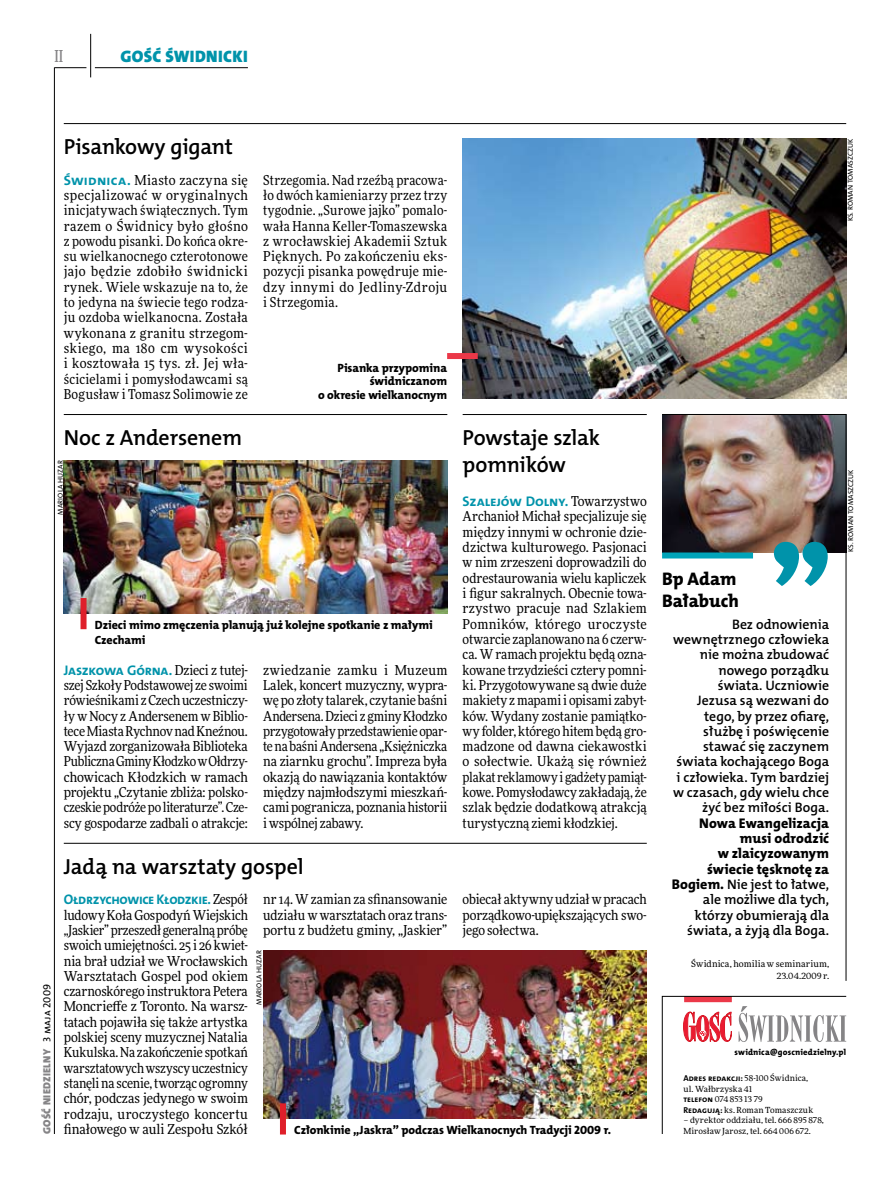
<style>
.page{position:relative;width:893px;height:1191px;background:#fff}
.page>*{position:absolute;margin:0;border:0;box-sizing:border-box;transform-origin:0 0}
.t1{font:21.9px/26.7px "The Mix HP6 Se Bld";letter-spacing:-.01em;color:#000}
.t2{font:18.3px/21.6px "The Mix HP8 Ex Bld";color:#000}
.t3{font:16.65px "The Mix HP9 Blk";letter-spacing:.02em;color:#0093aa}
.t4{font:500 16.5px "Freeday Narrow";color:#858486;scale:.9 1}
.t5{font:14.1px/15.3px "The Mix HP8 Ex Bld";letter-spacing:.005em;color:#000;text-align:right}
.t6{font:13.95px "The Mix HP7 Bld";letter-spacing:-.02em;color:#0093aa}
.t7{font:13.8px/15.3px "The Mix HP6 Se Bld";color:#000;text-align:right}
.t8{font:13.65px/15.3px "Freeday Narrow News";color:#000;text-align:justify}
.t9{font:12px/15.3px "The Mix HP8 Ex Bld";color:#000}
.t10{font:12px/13.5px "The Mix HP8 Ex Bld";letter-spacing:.02em;color:#000;text-align:right}
.t11{font:10.5px "The Mix HP9 Blk";letter-spacing:.025em;color:#858486}
.t12{font:9px/12px "Freeday News";letter-spacing:.015em;color:#000;text-align:right}
.t13{font:8.55px "The Mix HP8 Ex Bld";letter-spacing:.04em;color:#000}
.t14{font:8.4px/10.5px "Freeday News";letter-spacing:.015em;color:#000}
.t15{font:7.2px "The Mix HP5 Plain";letter-spacing:.005em;color:#000}
.s1{font-family:"The Mix HP7 Bld";font-size:13.95px;color:#0093aa}
.s2{font-family:"Freeday Narrow News";font-size:13.65px;color:#000}
.s3{font-family:"The Mix HP5 Plain";color:#000}
.s4{font-family:"The Mix HP8 Ex Bld";font-size:14.1px}
.s5{font-family:"The Mix HP7 Bld";font-size:8.55px}
</style>
<div class="page">
<hr style="left:54px;top:67px;width:1px;height:1067px;background:#000">
<hr style="left:90px;top:34px;width:1px;height:43px;background:#000">
<hr style="left:54px;top:67px;width:32px;height:1px;background:#000">
<hr style="left:95px;top:67px;width:153px;height:1px;background:#000">
<svg style="left:662px;top:996px;width:185px;height:138px"></svg>
<svg style="left:662px;top:414px;width:184px;height:567px"></svg>
<div style="left:662px;top:552px;width:91px;height:6px;background:#00a4b9"></div>
<svg style="left:774px;top:542px;width:54px;height:44px"></svg>
<hr style="left:64px;top:123px;width:782px;height:1px;background:#000">
<hr style="left:64px;top:414px;width:383px;height:1px;background:#000">
<img style="left:263px;top:950px;width:384px;height:168px">
<img style="left:463px;top:139px;width:383px;height:260px">
<img style="left:64px;top:460px;width:383px;height:153px">
<hr style="left:64px;top:843px;width:583px;height:1px;background:#000">
<hr style="left:463px;top:414px;width:184px;height:1px;background:#000">
<div style="left:81px;top:598px;width:6px;height:31px;background:#df1f2a"></div>
<div style="left:280px;top:1103px;width:6px;height:31px;background:#df1f2a"></div>
<div style="left:447px;top:353px;width:31px;height:6px;background:#eb3848"></div>
<p class="t4" style="left:54px;top:46px;width:11px">II</p>
<p class="t3" style="left:120px;top:46px;width:129px">GOŚĆ ŚWIDNICKI</p>
<h1 class="t1" style="left:64px;top:133px;width:171px">Pisankowy gigant</h1>
<p class="t8" style="left:64px;top:172px;width:186px"><span class="s1">Świdnica.</span> Miasto zaczyna się specjalizować w oryginalnych inicjatywach świątecznych. Tym razem o Świdnicy było głośno z powodu pisanki. Do końca okre&shy;su wielkanocnego czterotonowe jajo będzie zdobiło świdnicki rynek. Wiele wskazuje na to, że to jedyna na świecie tego rodza&shy;ju ozdoba wielkanocna. Została wykonana z granitu strzegom&shy;skiego, ma 180 cm wysokości i kosztowała 15 tys. zł. Jej wła&shy;ścicielami i pomysłodawcami są Bogusław i Tomasz Solimowie ze</p>
<p class="t8" style="left:263px;top:172px;width:186px">Strzegomia. Nad rzeźbą pracowa&shy;ło dwóch kamieniarzy przez trzy tygodnie. „Surowe jajko” pomalo&shy;wała Hanna Keller-Tomaszewska z wrocławskiej Akademii Sztuk Pięknych. Po zakończeniu eks&shy;pozycji pisanka powędruje mie&shy;dzy innymi do Jedliny-Zdroju i Strzegomia.</p>
<h1 class="t1" style="left:64px;top:424px;width:180px">Noc z Andersenem</h1>
<p class="t10" style="left:318px;top:361px;width:131px">Pisanka przypomina świdniczanom<br>o okresie wielkanocnym</p>
<p class="t15" style="left:56px;top:515px;width:55px;rotate:-90deg">Mariola Huzar</p>
<p class="t9" style="left:95px;top:617px;width:339px">Dzieci mimo zmęczenia planują już kolejne spotkanie z małymi<br>Czechami</p>
<p class="t6" style="left:64px;top:661px;width:186px">Jaszkowa Górna. <span class="s2">Dzieci z tutej-</span></p>
<p class="t8" style="left:64px;top:677px;width:186px">szej Szkoły Podstawowej ze swoimi rówieśnikami zCzech uczestniczy&shy;ły w Nocy z Andersenem w Biblio&shy;tece Miasta Rychnov nad Kneźnou.<br>Wyjazd zorganizowała Biblioteka Publiczna Gminy Kłodzko wOłdrzy&shy;chowicach Kłodzkich w ramach projektu „Czytanie zbliża: polsko&shy;czeskie podróże po literaturze”. Cze&shy;scy gospodarze zadbali o atrakcje:</p>
<p class="t8" style="left:263px;top:662px;width:186px">zwiedzanie zamku i Muzeum Lalek, koncert muzyczny, wypra&shy;wę po złoty talarek, czytanie baśni Andersena. Dzieci z gminy Kłodzko przygotowały przedstawienie opar&shy;te na baśni Andersena „Księżniczka na ziarnku grochu”. Impreza była okazją do nawiązania kontaktów między najmłodszymi mieszkań&shy;cami pogranicza, poznania historii i wspólnej zabawy.</p>
<h1 class="t1" style="left:64px;top:853px;width:241px">Jadą na warsztaty gospel</h1>
<h1 class="t1" style="left:463px;top:424px;width:139px">Powstaje szlak pomników</h1>
<p class="t6" style="left:463px;top:492px;width:186px">Szalejów Dolny. <span class="s2">Towarzystwo</span></p>
<p class="t8" style="left:463px;top:509px;width:186px">Archanioł Michał specjalizuje się między innymi w ochronie dzie&shy;dzictwa kulturowego. Pasjonaci w nim zrzeszeni doprowadzili do odrestaurowania wielu kapliczek i figur sakralnych. Obecnie towa&shy;rzystwo pracuje nad Szlakiem Pomników, którego uroczyste otwarcie zaplanowano na 6 czerw&shy;ca. W ramach projektu będą ozna&shy;kowane trzydzieści cztery pomni&shy;ki. Przygotowywane są dwie duże makiety zmapami i opisami zabyt&shy;ków. Wydany zostanie pamiątko&shy;wy folder, którego hitem będą gro&shy;madzone od dawna ciekawostki o sołectwie. Ukażą się również plakat reklamowy i gadżety pamiąt&shy;kowe. Pomysłodawcy zakładają, że szlak będzie dodatkową atrakcją turystyczną ziemi kłodzkiej.</p>
<p class="t11" style="left:40px;top:1134px;width:152px;rotate:-90deg">GOŚĆ NIEDZIELNY <span class="s3">3 maja 2009</span></p>
<p class="t6" style="left:64px;top:890px;width:186px">Ołdrzychowice Kłodzkie. <span class="s2">Zespół</span></p>
<p class="t8" style="left:64px;top:907px;width:186px">ludowy Koła Gospodyń Wiejskich „Jaskier” przeszedł generalną próbę swoich umiejętności. 25 i 26 kwiet&shy;nia brał udział we Wrocławskich Warsztatach Gospel pod okiem czarnoskórego instruktora Petera Moncrieffe z Toronto. Na warsz&shy;tatach pojawiła się także artystka polskiej sceny muzycznej Natalia Kukulska. Na zakończenie spotkań warsztatowych wszyscy uczestnicy stanęli na scenie, tworząc ogromny chór, podczas jedynego w swoim rodzaju, uroczystego koncertu finałowego w auli Zespołu Szkół</p>
<p class="t8" style="left:263px;top:891px;width:186px">nr 14. W zamian za sfinansowanie udziału w warsztatach oraz trans&shy;portu z budżetu gminy, „Jaskier”</p>
<p class="t8" style="left:463px;top:891px;width:186px">obiecał aktywny udział w pracach porządkowo-upiększających swo&shy;jego sołectwa.</p>
<p class="t15" style="left:255px;top:1004px;width:55px;rotate:-90deg">Mariola Huzar</p>
<p class="t9" style="left:294px;top:1122px;width:318px">Członkinie „Jaskra” podczas Wielkanocnych Tradycji 2009 r.</p>
<p class="t15" style="left:846px;top:221px;width:83px;rotate:-90deg">Ks. Roman Tomaszczuk</p>
<h2 class="t2" style="left:662px;top:568px;width:78px">Bp Adam<br>Bałabuch</h2>
<p class="t7" style="left:673px;top:616px;width:158px">Bez odnowienia wewnętrznego człowieka nie można zbudować nowego porządku świata. Uczniowie<br>Jezusa są wezwani do tego, by przez ofiarę, służbę i poświęcenie stawać się zaczynem świata kochającego Boga i człowieka. Tym bardziej w czasach, gdy wielu chce żyć bez miłości Boga.</p>
<p class="t5" style="left:699px;top:815px;width:131px">Nowa Ewangelizacja musi odrodzić<br>w zlaicyzowanym świecie tęsknotę za</p>
<p class="t7" style="left:672px;top:876px;width:159px"><span class="s4">Bogiem.</span> Nie jest to łatwe, ale możliwe dla tych, którzy obumierają dla świata, a żyją dla Boga.</p>
<p class="t12" style="left:691px;top:958px;width:140px">Świdnica, homilia w seminarium,<br>23.04.2009 r.</p>
<p class="t15" style="left:846px;top:552px;width:83px;rotate:-90deg">Ks. Roman Tomaszczuk</p>
<p class="t13" style="left:735px;top:1047px;width:113px">swidnica@goscniedzielny.pl</p>
<p class="t14" style="left:683px;top:1073px;width:131px"><span class="s5">Adres redakcji:</span> 58-100 Świdnica, ul. Wałbrzyska 41<br><span class="s5">telefon</span> 074 853 13 79<br><span class="s5">Redagują:</span> ks. Roman Tomaszczuk</p>
<p class="t14" style="left:683px;top:1115px;width:142px">– dyrektor oddziału, tel. 666 895 878,<br>Mirosław Jarosz, tel. 664 006 672.</p>
</div>
